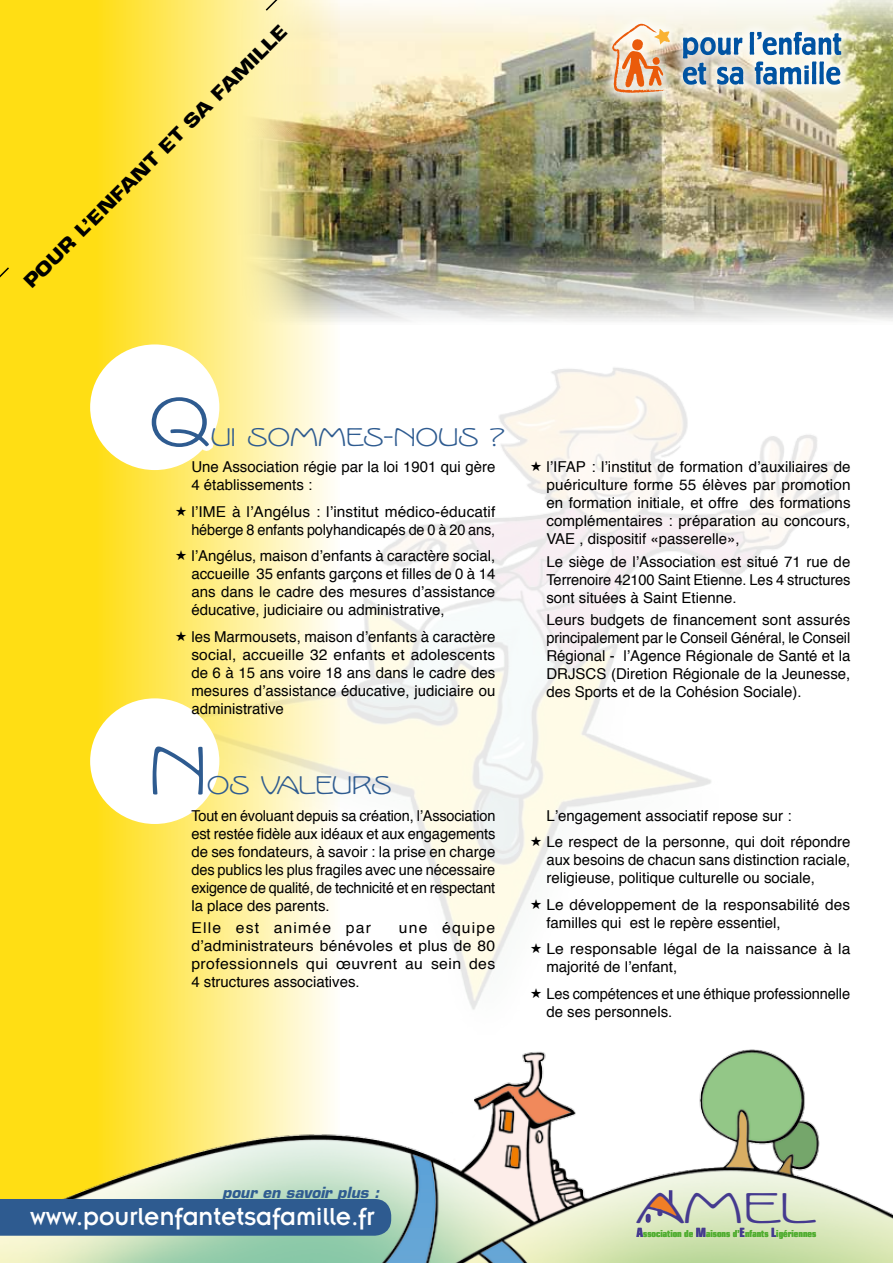
<style>
.page{position:relative;width:893px;height:1263px;background:#fff}
.page>*{position:absolute;margin:0;border:0;box-sizing:border-box;transform-origin:0 0}
.t1{font:expanded 60px "Kolo LP";color:#2e5b90}
.t2{font:expanded 37.8px "Kolo LP";color:#453a8f;scale:1.27 1}
.t3{font:27px "Insignia";color:#fff;scale:.96 1}
.t4{font:expanded 22.5px "Kolo LP";color:#2e5b90}
.t5{font:700 18px "Eurostile";color:#000;scale:1.2 1}
.t6{font:15px/18px "Helvetica";color:#000}
.t7{font:15px/18px "Helvetica";color:#000;text-align:justify;scale:.96 1}
.t8{font:15px/18px "Helvetica";color:#000;text-align:justify;scale:1.05 1}
.t9{font:15px/18px "Helvetica";color:#000;scale:1.04 1}
.t10{font:italic 700 15px "Eurostile";color:#2e5b90}
.t11{font:15px "Helvetica";letter-spacing:.075em;color:#000;scale:1.05 1}
.t12{font:700 condensed 12.6px "Eurostile";color:#453a8f}
.t13{font:700 condensed 9.6px "Eurostile";color:#52ae32}
.s1{font-size:12.6px;color:#453a8f}
</style>
<div class="page">
<img style="left:0;top:0;width:893px;height:1263px">
<div style="left:646px;top:1214px;width:5px;height:9px;background:#453a8f;border-radius:2px"></div>
<svg style="left:649px;top:1190px;width:30px;height:27px"></svg>
<svg style="left:0;top:266px;width:11px;height:34px"></svg>
<div style="left:90px;top:344px;width:129px;height:126px;background:#fff;border-radius:50%"></div>
<div style="left:90px;top:698px;width:129px;height:126px;background:#fff;border-radius:50%"></div>
<svg style="left:264px;top:0;width:37px;height:12px"></svg>
<svg style="left:195px;top:388px;width:23px;height:68px"></svg>
<svg style="left:0;top:735px;width:391px;height:528px;background:#e8df84"></svg>
<div style="left:601px;top:12px;width:252px;height:93px;background:#fff;opacity:.75"></div>
<svg style="left:750px;top:32px;width:91px;height:23px"></svg>
<svg style="left:683px;top:37px;width:60px;height:48px;background:#88a7c0"></svg>
<svg style="left:755px;top:61px;width:85px;height:24px"></svg>
<svg style="left:612px;top:24px;width:59px;height:69px;background:#eabd99"></svg>
<svg style="left:176px;top:506px;width:10px;height:10px"></svg>
<svg style="left:176px;top:550px;width:10px;height:10px"></svg>
<svg style="left:176px;top:631px;width:10px;height:10px"></svg>
<svg style="left:531px;top:461px;width:10px;height:10px"></svg>
<svg style="left:531px;top:836px;width:10px;height:10px"></svg>
<svg style="left:531px;top:899px;width:10px;height:10px"></svg>
<svg style="left:531px;top:943px;width:10px;height:10px"></svg>
<svg style="left:531px;top:988px;width:10px;height:10px"></svg>
<p class="t5" style="left:19px;top:277px;width:304px;rotate:-45deg">POUR L’ENFANT ET SA FAMILLE</p>
<h1 class="t1" style="left:149px;top:383px;width:63px">Q</h1>
<h3 class="t4" style="left:211px;top:422px;width:295px">UI SOMMES-NOUS ?</h3>
<p class="t6" style="left:191px;top:458px;width:305px">Une Association régie par la loi 1901 qui gère<br>4 établissements :</p>
<p class="t6" style="left:191px;top:503px;width:306px">l’IME à l’Angélus : l’institut médico-éducatif héberge 8 enfants polyhandicapés de 0 à 20 ans,</p>
<p class="t6" style="left:191px;top:547px;width:306px;text-align:justify">l’Angélus, maison d’enfants à caractère social, accueille 35 enfants garçons et filles de 0 à 14 ans dans le cadre des mesures d’assistance éducative, judiciaire ou administrative,</p>
<p class="t6" style="left:191px;top:628px;width:306px;text-align:justify">les Marmousets, maison d’enfants à caractère social, accueille 32 enfants et adolescents de 6 à 15 ans voire 18 ans dans le cadre des mesures d’assistance éducative, judiciaire ou administrative</p>
<h1 class="t1" style="left:149px;top:731px;width:59px">N</h1>
<h3 class="t4" style="left:207px;top:771px;width:186px">OS VALEURS</h3>
<p class="t7" style="left:191px;top:807px;width:318px">Tout en évoluant depuis sa création, l’Association est restée fidèle aux idéaux et aux engagements de ses fondateurs, à savoir : la prise en charge des publics les plus fragiles avec une nécessaire exigence de qualité, de technicité et en respectant la place des parents.</p>
<p class="t11" style="left:191px;top:916px;width:172px">Elle est animée par</p>
<p class="t8" style="left:191px;top:919px;width:291px;text-indent:208px">une équipe d’administrateurs bénévoles et plus de 80 professionnels qui œuvrent au sein des 4 structures associatives.</p>
<p class="t6" style="left:546px;top:458px;width:306px;text-align:justify">l’IFAP : l’institut de formation d’auxiliaires de puériculture forme 55 élèves par promotion en formation initiale, et offre des formations complémentaires : préparation au concours, VAE , dispositif «passerelle»,</p>
<p class="t6" style="left:546px;top:553px;width:306px;text-align:justify">Le siège de l’Association est situé 71 rue de Terrenoire 42100 Saint Etienne. Les 4 structures sont situées à Saint Etienne.</p>
<p class="t6" style="left:546px;top:611px;width:306px;text-align:justify">Leurs budgets de financement sont assurés principalement par le Conseil Général, le Conseil Régional - l’Agence Régionale de Santé et la DRJSCS (Diretion Régionale de la Jeunesse, des Sports et de la Cohésion Sociale).</p>
<p class="t6" style="left:546px;top:803px;width:305px;line-height:26.5px">L’engagement associatif repose sur :<br>Le respect de la personne, qui doit répondre</p>
<p class="t6" style="left:546px;top:851px;width:305px">aux besoins de chacun sans distinction raciale, religieuse, politique culturelle ou sociale,</p>
<p class="t6" style="left:546px;top:896px;width:305px">Le développement de la responsabilité des familles qui est le repère essentiel,</p>
<p class="t9" style="left:546px;top:940px;width:294px">Le responsable légal de la naissance à la majorité de l’enfant,</p>
<p class="t6" style="left:546px;top:985px;width:305px">Les compétences et une éthique professionnelle de ses personnels.</p>
<p class="t10" style="left:222px;top:1183px;width:159px">pour en savoir plus :</p>
<h3 class="t3" style="left:30px;top:1202px;width:360px">www.pourlenfantetsafamille.fr</h3>
<h2 class="t2" style="left:638px;top:1183px;width:142px">AMEL</h2>
<p class="t13" style="left:643px;top:1227px;width:175px">ssociation de <span class="s1">M</span>aisons d’<span class="s1">E</span>nfants <span class="s1">L</span>igériennes</p>
<p class="t12" style="left:636px;top:1224px;width:8px">A</p>
</div>
